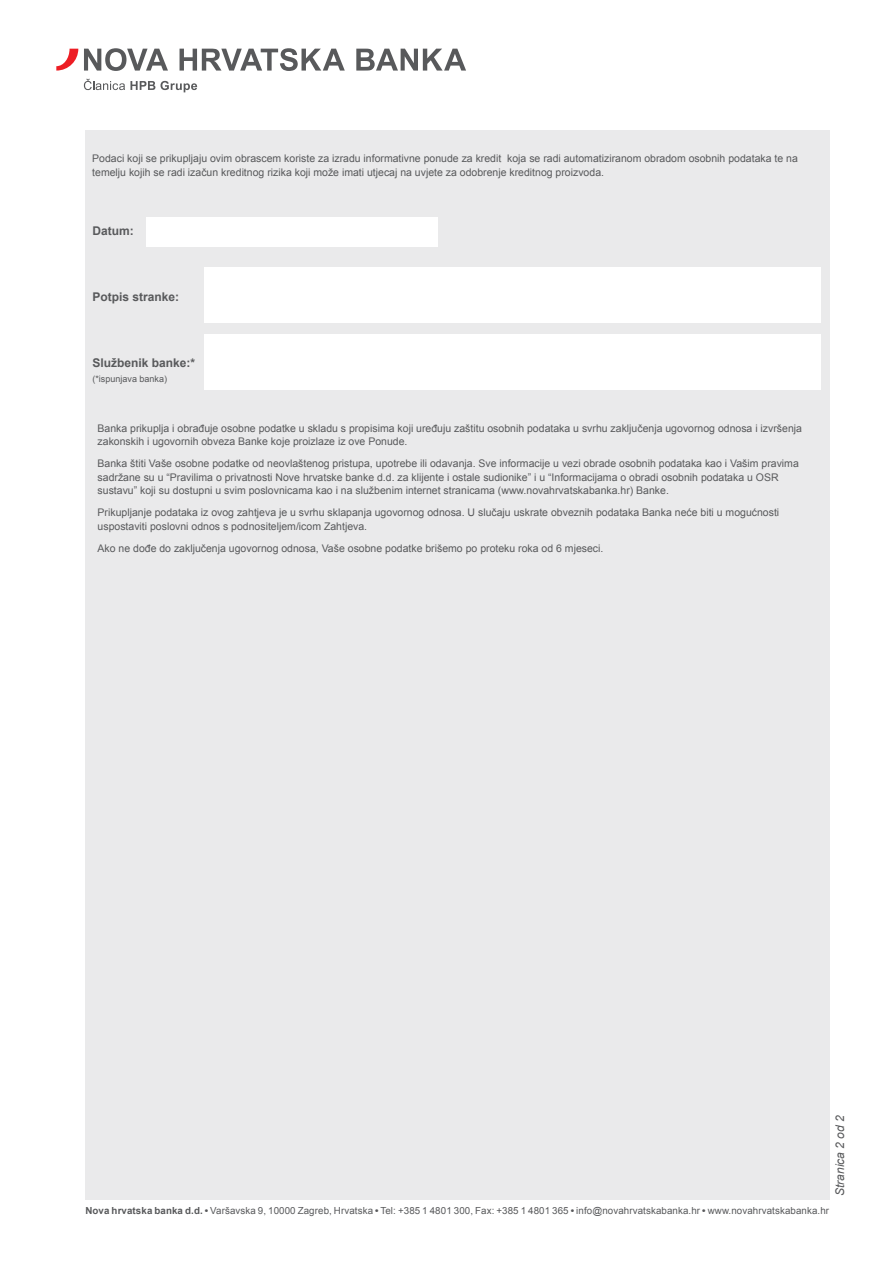
<style>
.page{position:relative;width:893px;height:1263px;background:#fff}
.page>*{position:absolute;margin:0;border:0;box-sizing:border-box;transform-origin:0 0}
.t1{font:700 12px "Arial";color:#58595b}
.t2{font:italic 12px "Arial";color:#58595b}
.t3{font:10.5px/13.5px "Arial";color:#58595b}
.t4{font:9.75px "Arial";letter-spacing:.01em;color:#58595b}
.t5{font:9px "Arial";color:#58595b}
.s1{font-weight:700}
</style>
<div class="page">
<div style="left:85px;top:130px;width:744px;height:1070px;background:#eaeaeb"></div>
<div style="left:204px;top:268px;width:617px;height:55px;background:#fff"></div>
<div style="left:147px;top:217px;width:291px;height:30px;background:#fff"></div>
<div style="left:204px;top:334px;width:617px;height:56px;background:#fff"></div>
<svg style="left:84px;top:48px;width:84px;height:23px"></svg>
<svg style="left:180px;top:48px;width:165px;height:23px"></svg>
<svg style="left:356px;top:49px;width:110px;height:22px"></svg>
<svg style="left:56px;top:49px;width:22px;height:22px"></svg>
<svg style="left:84px;top:79px;width:113px;height:13px"></svg>
<p class="t3" style="left:92px;top:152px;width:707px">Podaci koji se prikupljaju ovim obrascem koriste za izradu informativne ponude za kredit koja se radi automatiziranom obradom osobnih podataka te na temelju kojih se radi izačun kreditnog rizika koji može imati utjecaj na uvjete za odobrenje kreditnog proizvoda.</p>
<p class="t1" style="left:92px;top:223px;width:43px">Datum:</p>
<p class="t1" style="left:92px;top:289px;width:88px">Potpis stranke:</p>
<p class="t1" style="left:92px;top:355px;width:104px">Službenik banke:*</p>
<p class="t5" style="left:92px;top:373px;width:76px">(*ispunjava banka)</p>
<p class="t3" style="left:98px;top:421px;width:706px">Banka prikuplja i obrađuje osobne podatke u skladu s propisima koji uređuju zaštitu osobnih podataka u svrhu zaključenja ugovornog odnosa i izvršenja zakonskih i ugovornih obveza Banke koje proizlaze iz ove Ponude.</p>
<p class="t3" style="left:98px;top:457px;width:703px">Banka štiti Vaše osobne podatke od neovlaštenog pristupa, upotrebe ili odavanja. Sve informacije u vezi obrade osobnih podataka kao i Vašim pravima sadržane su u “Pravilima o privatnosti Nove hrvatske banke d.d. za klijente i ostale sudionike” i u “Informacijama o obradi osobnih podataka u OSR sustavu” koji su dostupni u svim poslovnicama kao i na službenim internet stranicama (www.novahrvatskabanka.hr) Banke.</p>
<p class="t3" style="left:98px;top:506px;width:683px">Prikupljanje podataka iz ovog zahtjeva je u svrhu sklapanja ugovornog odnosa. U slučaju uskrate obveznih podataka Banka neće biti u mogućnosti uspostaviti poslovni odnos s podnositeljem/icom Zahtjeva.</p>
<p class="t3" style="left:98px;top:542px;width:507px">Ako ne dođe do zaključenja ugovornog odnosa, Vaše osobne podatke brišemo po proteku roka od 6 mjeseci.</p>
<p class="t2" style="left:832px;top:1196px;width:82px;rotate:-90deg">Stranica 2 od 2</p>
<p class="t4" style="left:85px;top:1204px;width:745px"><span class="s1">Nova hrvatska banka d.d. •</span> Varšavska 9, 10000 Zagreb, Hrvatska <span class="s1">•</span> Tel: +385 1 4801 300, Fax: +385 1 4801 365 <span class="s1">•</span> info@novahrvatskabanka.hr <span class="s1">•</span> www.novahrvatskabanka.hr</p>
</div>
